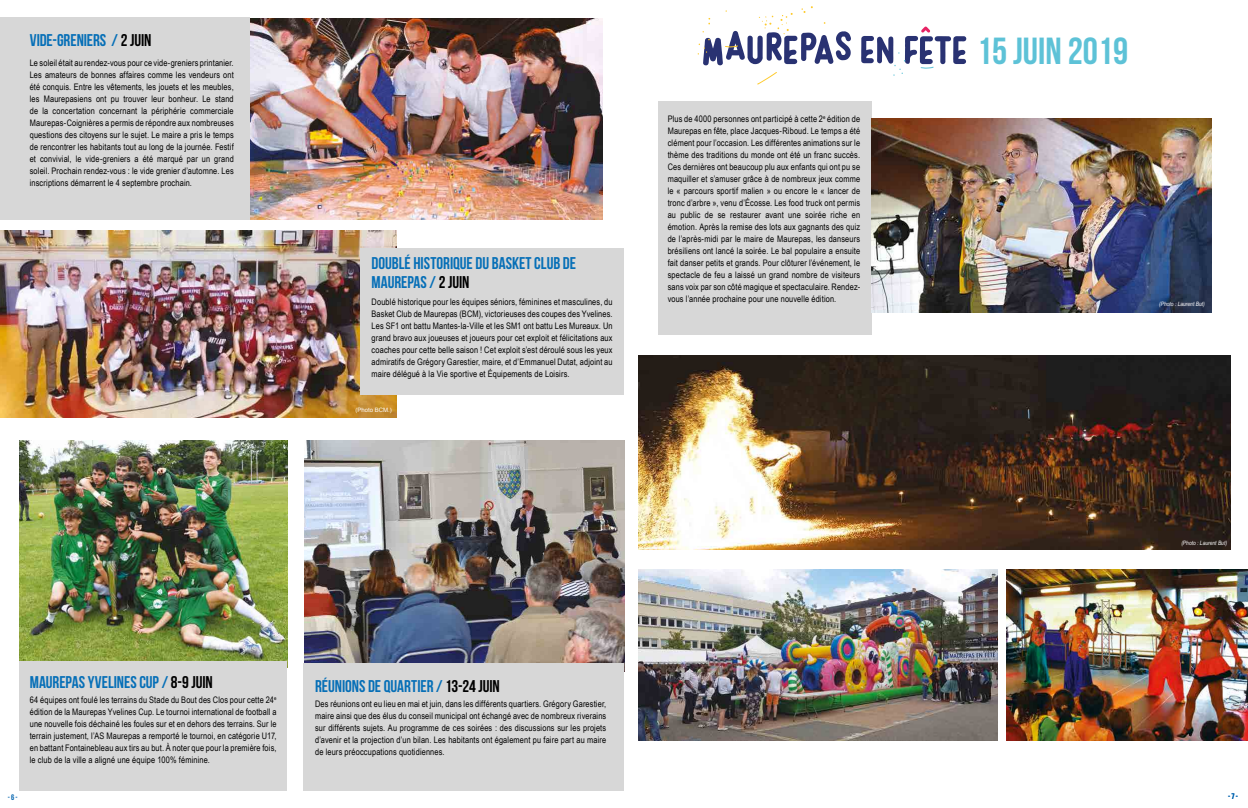
<style>
.page{position:relative;width:1248px;height:808px;background:#fff}
.page>*{position:absolute;margin:0;border:0;box-sizing:border-box;transform-origin:0 0}
.t1{font:37.7px "Bebas Neue";color:#5dc2d7}
.t2{font:17px/19px "Bebas Neue";letter-spacing:-.005em;color:#066fb7}
.t3{font:9px/12px "Arial Narrow";letter-spacing:.015em;color:#000;text-align:justify}
.t4{font:8px "Bebas Neue";color:#0063af}
.t5{font:italic 6px "Arial Narrow";color:#fff}
.t6{font:6px "Arial";color:#fff}
.s1{color:#000}
</style>
<div class="page">
<img style="left:249px;top:18px;width:353px;height:201px">
<img style="left:0;top:231px;width:396px;height:186px">
<img style="left:1006px;top:570px;width:241px;height:171px">
<img style="left:638px;top:355px;width:592px;height:194px">
<div style="left:658px;top:101px;width:213px;height:233px;background:#d7d7d7"></div>
<img style="left:638px;top:570px;width:359px;height:171px">
<img style="left:19px;top:440px;width:268px;height:221px">
<img style="left:304px;top:440px;width:320px;height:224px">
<div style="left:19px;top:661px;width:268px;height:130px;background:#d7d7d7"></div>
<div style="left:361px;top:248px;width:263px;height:146px;background:#d7d7d7"></div>
<div style="left:303px;top:664px;width:321px;height:127px;background:#d7d7d7"></div>
<svg style="left:697px;top:6px;width:153px;height:78px"></svg>
<svg style="left:861px;top:27px;width:105px;height:49px"></svg>
<div style="left:0;top:17px;width:249px;height:202px;background:#d7d7d7"></div>
<img style="left:871px;top:119px;width:340px;height:193px">
<h2 class="t2" style="left:30px;top:31px;width:123px">VIDE-GRENIERS / <span class="s1">2 JUIN</span></h2>
<p class="t3" style="left:30px;top:56px;width:205px">Le soleil était au rendez-vous pour ce vide-greniers printanier.</p>
<p class="t3" style="left:30px;top:68px;width:205px">Les amateurs de bonnes affaires comme les vendeurs ont été conquis. Entre les vêtements, les jouets et les meubles, les Maurepasiens ont pu trouver leur bonheur. Le stand de la concertation concernant la périphérie commerciale Maurepas-Coignières a permis de répondre aux nombreuses questions des citoyens sur le sujet. Le maire a pris le temps de rencontrer les habitants tout au long de la journée. Festif et convivial, le vide-greniers a été marqué par un grand soleil. Prochain rendez-vous : le vide grenier d’automne. Les inscriptions démarrent le 4 septembre prochain.</p>
<h2 class="t2" style="left:371px;top:254px;width:206px">DOUBLÉ HISTORIQUE DU BASKET CLUB DE<br>MAUREPAS / <span class="s1">2 JUIN</span></h2>
<p class="t3" style="left:371px;top:296px;width:242px">Doublé historique pour les équipes séniors, féminines et masculines, du Basket Club de Maurepas (BCM), victorieuses des coupes des Yvelines.<br>Les SF1 ont battu Mantes-la-Ville et les SM1 ont battu Les Mureaux. Un grand bravo aux joueuses et joueurs pour cet exploit et félicitations aux coaches pour cette belle saison ! Cet exploit s’est déroulé sous les yeux admiratifs de Grégory Garestier, maire, et d’Emmanuel Dutat, adjoint au maire délégué à la Vie sportive et Équipements de Loisirs.</p>
<p class="t6" style="left:355px;top:406px;width:38px">(Photo BCM.)</p>
<p class="t3" style="left:667px;top:112px;width:194px">Plus de 4000 personnes ont participé à cette 2<sup>e</sup> édition de Maurepas en fête, place Jacques-Riboud. Le temps a été clément pour l’occasion. Les différentes animations sur le thème des traditions du monde ont été un franc succès.<br>Ces dernières ont beaucoup plu aux enfants qui ont pu se maquiller et s’amuser grâce à de nombreux jeux comme le « parcours sportif malien » ou encore le « lancer de tronc d’arbre », venu d’Écosse. Les food truck ont permis au public de se restaurer avant une soirée riche en émotion. Après la remise des lots aux gagnants des quiz de l’après-midi par le maire de Maurepas, les danseurs brésiliens ont lancé la soirée. Le bal populaire a ensuite fait danser petits et grands. Pour clôturer l’événement, le spectacle de feu a laissé un grand nombre de visiteurs sans voix par son côté magique et spectaculaire. Rendez&shy;vous l’année prochaine pour une nouvelle édition.</p>
<p class="t4" style="left:8px;top:792px;width:11px">- 6 -</p>
<h2 class="t2" style="left:30px;top:673px;width:184px">MAUREPAS YVELINES CUP / <span class="s1">8-9 JUIN</span></h2>
<p class="t3" style="left:30px;top:693px;width:248px">64 équipes ont foulé les terrains du Stade du Bout des Clos pour cette 24<sup>e </sup>édition de la Maurepas Yvelines Cup. Le tournoi international de football a une nouvelle fois déchainé les foules sur et en dehors des terrains. Sur le terrain justement, l’AS Maurepas a remporté le tournoi, en catégorie U17, en battant Fontainebleau aux tirs au but. À noter que pour la première fois, le club de la ville a aligné une équipe 100% féminine.</p>
<h2 class="t2" style="left:315px;top:676px;width:186px">RÉUNIONS DE QUARTIER / <span class="s1">13-24 JUIN</span></h2>
<p class="t3" style="left:315px;top:698px;width:292px">Des réunions ont eu lieu en mai et juin, dans les différents quartiers. Grégory Garestier, maire ainsi que des élus du conseil municipal ont échangé avec de nombreux riverains sur différents sujets. Au programme de ces soirées : des discussions sur les projets d’avenir et la projection d’un bilan. Les habitants ont également pu faire part au maire de leurs préoccupations quotidiennes.</p>
<h1 class="t1" style="left:976px;top:30px;width:153px">15 JUIN 2019</h1>
<p class="t5" style="left:1158px;top:300px;width:47px">(Photo : Laurent But)</p>
<p class="t5" style="left:1181px;top:539px;width:47px">(Photo : Laurent But)</p>
<p class="t4" style="left:1227px;top:792px;width:11px">- 7 -</p>
</div>
